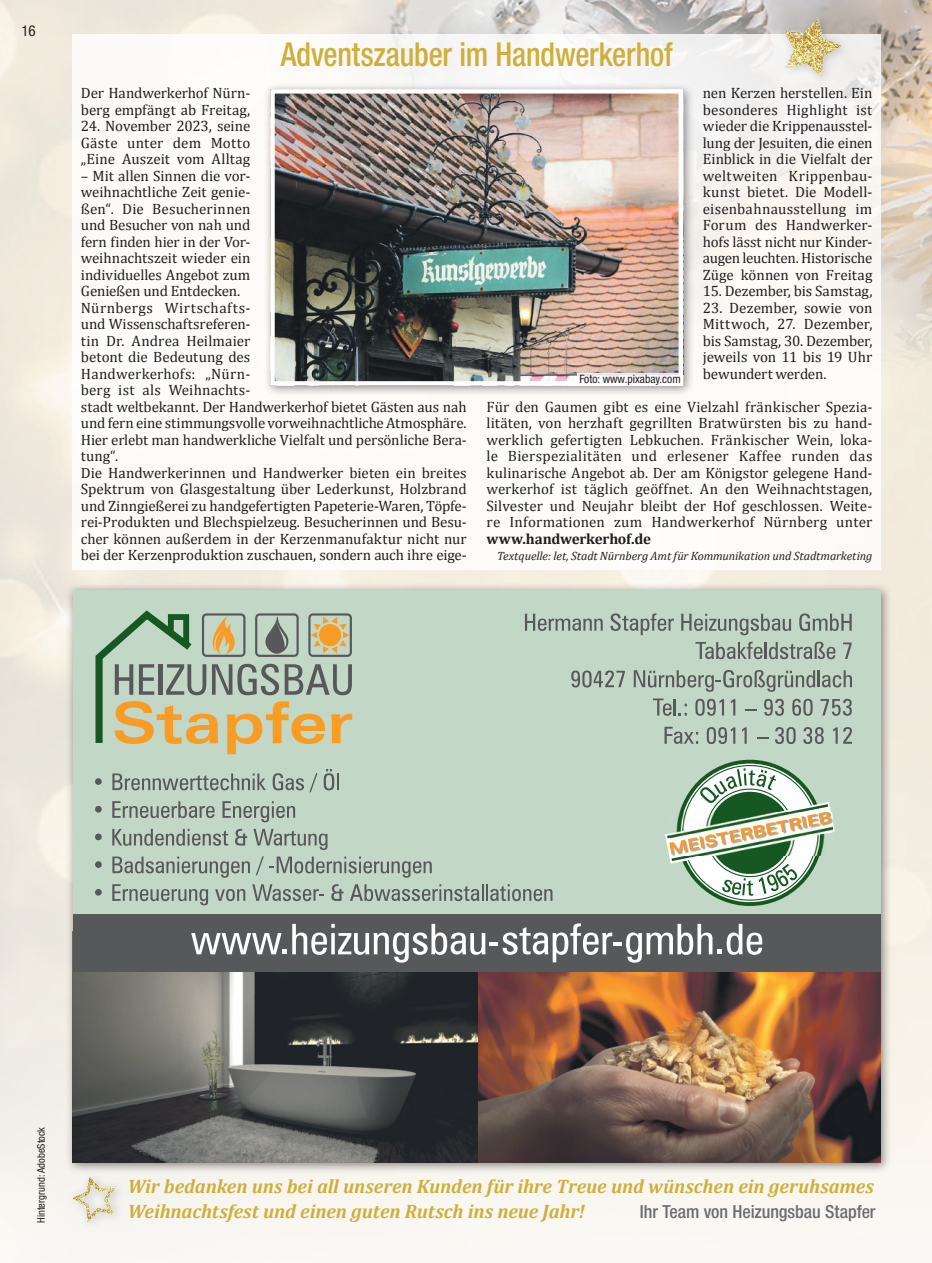
<style>
.page{position:relative;width:932px;height:1263px;background:#fff}
.page>*{position:absolute;margin:0;border:0;box-sizing:border-box;transform-origin:0 0}
.HEADLINE{font:500 condensed 33px "Helvetica Neue LT Std";letter-spacing:-.005em;color:#cfaf3b;scale:.92 1}
.Weihnachtswünsche{font:italic 700 19.5px/25.2px "Cambria";letter-spacing:-.005em;color:#cfaf3b}
.Weihnachtswünsche-2{font:500 condensed 18px "Helvetica Neue LT Std";letter-spacing:-.005em;color:#6c6d70}
.FLIESSTEXT{font:15px/16.5px "Cambria";letter-spacing:-.005em;color:#231f20;text-align:justify}
.t1{font:condensed 15px "Helvetica Neue LT Std";color:#231f20}
.QUELLENNACHWEIS{font:italic 12px "Cambria";letter-spacing:-.01em;color:#231f20}
.Fotonachweis{font:condensed 11.55px "Helvetica Neue LT Std";color:#231f20}
.t2{font:condensed 10.5px "Helvetica Neue LT Std";color:#231f20}
.s1{font-weight:700}
</style>
<div class="page">
<img style="left:340px;top:0;width:591px;height:387px">
<div style="left:66px;top:583px;width:826px;height:591px;background:#231f20;opacity:.5"></div>
<img style="left:477px;top:972px;width:403px;height:191px">
<img style="left:73px;top:972px;width:404px;height:191px">
<div style="left:73px;top:590px;width:807px;height:341px;background:#c3d7c7"></div>
<div style="left:73px;top:914px;width:807px;height:58px;background:#57585a"></div>
<svg style="left:95px;top:610px;width:257px;height:144px"></svg>
<svg style="left:525px;top:614px;width:77px;height:17px"></svg>
<svg style="left:610px;top:613px;width:63px;height:22px"></svg>
<svg style="left:681px;top:614px;width:110px;height:21px"></svg>
<svg style="left:799px;top:613px;width:52px;height:18px"></svg>
<svg style="left:695px;top:642px;width:140px;height:17px"></svg>
<svg style="left:843px;top:642px;width:8px;height:17px"></svg>
<svg style="left:571px;top:670px;width:53px;height:17px"></svg>
<svg style="left:633px;top:670px;width:218px;height:22px"></svg>
<svg style="left:653px;top:698px;width:33px;height:18px"></svg>
<svg style="left:695px;top:699px;width:28px;height:17px"></svg>
<svg style="left:730px;top:699px;width:5px;height:16px"></svg>
<svg style="left:764px;top:699px;width:19px;height:17px"></svg>
<svg style="left:792px;top:699px;width:20px;height:17px"></svg>
<svg style="left:820px;top:699px;width:31px;height:17px"></svg>
<svg style="left:664px;top:727px;width:34px;height:17px"></svg>
<svg style="left:706px;top:727px;width:29px;height:17px"></svg>
<svg style="left:742px;top:727px;width:4px;height:17px"></svg>
<svg style="left:775px;top:727px;width:20px;height:17px"></svg>
<svg style="left:803px;top:727px;width:20px;height:17px"></svg>
<svg style="left:833px;top:727px;width:18px;height:17px"></svg>
<svg style="left:95px;top:778px;width:7px;height:7px"></svg>
<svg style="left:112px;top:773px;width:154px;height:17px"></svg>
<svg style="left:272px;top:773px;width:45px;height:19px"></svg>
<svg style="left:323px;top:769px;width:16px;height:21px"></svg>
<svg style="left:95px;top:806px;width:7px;height:6px"></svg>
<svg style="left:112px;top:801px;width:102px;height:17px"></svg>
<svg style="left:222px;top:801px;width:73px;height:21px"></svg>
<svg style="left:95px;top:833px;width:7px;height:7px"></svg>
<svg style="left:112px;top:829px;width:116px;height:17px"></svg>
<svg style="left:235px;top:829px;width:12px;height:16px"></svg>
<svg style="left:253px;top:829px;width:74px;height:21px"></svg>
<svg style="left:95px;top:861px;width:7px;height:7px"></svg>
<svg style="left:112px;top:856px;width:319px;height:22px"></svg>
<svg style="left:95px;top:889px;width:7px;height:7px"></svg>
<svg style="left:112px;top:884px;width:96px;height:21px"></svg>
<svg style="left:215px;top:889px;width:30px;height:12px"></svg>
<svg style="left:252px;top:884px;width:72px;height:17px"></svg>
<svg style="left:331px;top:884px;width:12px;height:17px"></svg>
<svg style="left:350px;top:884px;width:202px;height:17px"></svg>
<svg style="left:191px;top:923px;width:571px;height:40px"></svg>
<svg style="left:665px;top:759px;width:169px;height:147px"></svg>
<div style="left:67px;top:1171px;width:59px;height:60px;background:#f5f3ee"></div>
<img style="left:73px;top:1177px;width:42px;height:44px">
<svg style="left:404px;top:0;width:447px;height:34px;background:#cdcac8"></svg>
<div style="left:72px;top:34px;width:808px;height:535px;background:#fcfbf8"></div>
<div style="left:777px;top:11px;width:73px;height:75px;background:#231f20;opacity:.22"></div>
<img style="left:782px;top:17px;width:59px;height:60px">
<div style="left:263px;top:82px;width:431px;height:315px;background:#231f20;opacity:.5"></div>
<img style="left:275px;top:94px;width:402px;height:287px">
<div style="left:270px;top:89px;width:412px;height:297px;border:4px solid #fff"></div>
<div style="left:577px;top:373px;width:105px;height:13px;background:#fff"></div>
<p class="t1" style="left:21px;top:22px;width:16px">16</p>
<p class="HEADLINE" style="left:281px;top:35px;width:427px">Adventszauber im Handwerkerhof</p>
<p class="FLIESSTEXT" style="left:81px;top:85px;width:171px">Der Handwerkerhof Nürn&shy;berg empfängt ab Freitag,</p>
<p class="FLIESSTEXT" style="left:81px;top:118px;width:171px">24. November 2023, seine Gäste unter dem Motto „Eine Auszeit vom Alltag</p>
<p class="FLIESSTEXT" style="left:81px;top:167px;width:171px">– Mit allen Sinnen die vor&shy;weihnachtliche Zeit genie&shy;ßen“. Die Besucherinnen und Besucher von nah und fern finden hier in der Vor&shy;weihnachtszeit wieder ein individuelles Angebot zum Genießen und Entdecken.</p>
<p class="FLIESSTEXT" style="left:81px;top:299px;width:387px;text-align:left">Nürnbergs Wirtschafts-<br>und Wissenschaftsreferen-<br>tin Dr. Andrea Heilmaier<br>betont die Bedeutung des<br>Handwerkerhofs: „Nürn-<br>berg ist als Weihnachts-<br>stadt weltbekannt. Der Handwerkerhof bietet Gästen aus nah und fern eine stimmungsvolle vorweihnachtliche Atmosphäre.<br>Hier erlebt man handwerkliche Vielfalt und persönliche Bera&shy;tung“.</p>
<p class="FLIESSTEXT" style="left:81px;top:464px;width:387px">Die Handwerkerinnen und Handwerker bieten ein breites Spektrum von Glasgestaltung über Lederkunst, Holzbrand und Zinngießerei zu handgefertigten Papeterie-Waren, Töpfe&shy;rei-Produkten und Blechspielzeug. Besucherinnen und Besu&shy;cher können außerdem in der Kerzenmanufaktur nicht nur bei der Kerzenproduktion zuschauen, sondern auch ihre eige-</p>
<p class="FLIESSTEXT" style="left:702px;top:85px;width:171px">nen Kerzen herstellen. Ein besonderes Highlight ist wieder die Krippenausstel&shy;lung der Jesuiten, die einen Einblick in die Vielfalt der weltweiten Krippenbau&shy;kunst bietet. Die Modell&shy;eisenbahnausstellung im Forum des Handwerker&shy;hofs lässt nicht nur Kinder&shy;augen leuchten. Historische Züge können von Freitag</p>
<p class="FLIESSTEXT" style="left:702px;top:283px;width:171px">15. Dezember, bis Samstag,</p>
<p class="FLIESSTEXT" style="left:702px;top:299px;width:171px">23. Dezember, sowie von Mittwoch, 27. Dezember, bis Samstag, 30. Dezember, jeweils von 11 bis 19 Uhr bewundert werden.</p>
<p class="FLIESSTEXT" style="left:486px;top:398px;width:387px">Für den Gaumen gibt es eine Vielzahl fränkischer Spezia&shy;litäten, von herzhaft gegrillten Bratwürsten bis zu hand&shy;werklich gefertigten Lebkuchen. Fränkischer Wein, loka&shy;le Bierspezialitäten und erlesener Kaffee runden das kulinarische Angebot ab. Der am Königstor gelegene Hand&shy;werkerhof ist täglich geöffnet. An den Weihnachtstagen, Silvester und Neujahr bleibt der Hof geschlossen. Weite&shy;re Informationen zum Handwerkerhof Nürnberg unter <span class="s1">www.handwerkerhof.de</span></p>
<p class="QUELLENNACHWEIS" style="left:497px;top:549px;width:376px">Textquelle: let, Stadt Nürnberg Amt für Kommunikation und Stadtmarketing</p>
<p class="Fotonachweis" style="left:579px;top:373px;width:103px">Foto: www.pixabay.com</p>
<p class="t2" style="left:35px;top:1223px;width:98px;rotate:-90deg">Hintergrund: AdobeStock</p>
<p class="Weihnachtswünsche" style="left:128px;top:1173px;width:747px">Wir bedanken uns bei all unseren Kunden für ihre Treue und wünschen ein geruhsames<br>Weihnachtsfest und einen guten Rutsch ins neue Jahr!</p>
<p class="Weihnachtswünsche-2" style="left:639px;top:1201px;width:237px">Ihr Team von Heizungsbau Stapfer</p>
</div>
